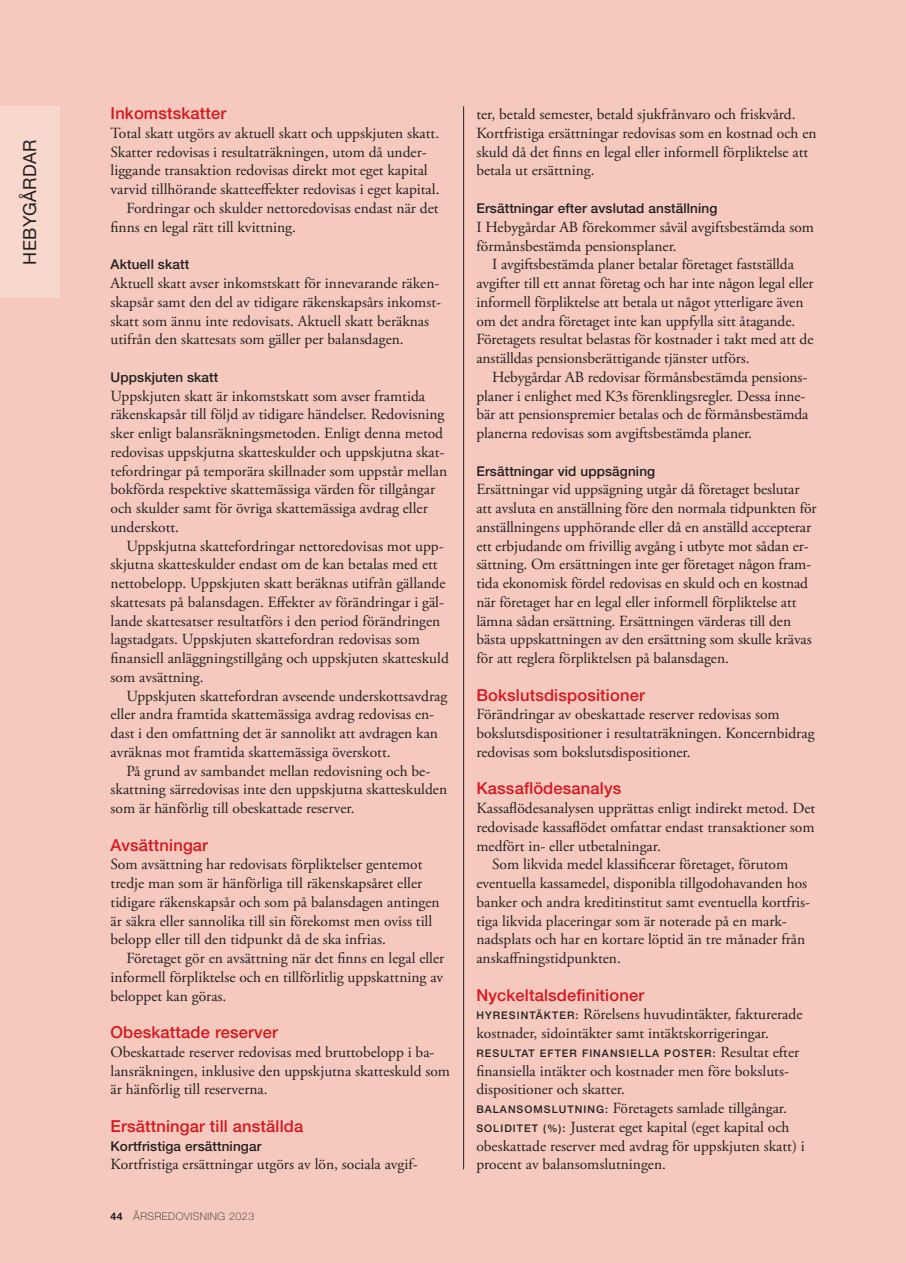
<style>
.page{position:relative;width:906px;height:1263px;background:#f5c9bd}
.page>*{position:absolute;margin:0;border:0;box-sizing:border-box;transform-origin:0 0}
.t1{font:18px "Helvetica Neue LT Std";letter-spacing:.025em;color:#231f20}
.Mellanrubrik{font:500 16.5px "Helvetica Neue LT Std";letter-spacing:.01em;color:#d7171f}
.Brödtext{font:15.45px/18.8px "Adobe Garamond Pro";color:#231f20}
.Brödtext-indrag{font:15.45px/18.8px "Adobe Garamond Pro";color:#231f20}
.Underrubrik{font:500 13.5px "Helvetica Neue LT Std";letter-spacing:.01em;color:#231f20}
.Brödtext-2{font:500 10.5px "Helvetica Neue LT Std";letter-spacing:.1em;color:#231f20}
.t2{font:100 10.5px "Helvetica Neue LT Std";letter-spacing:.05em;color:#231f20}
.s1{font-weight:700}
.s2{font-family:"Helvetica Neue LT Std";font-weight:500;font-size:10.5px}
.s3{font-family:"Adobe Garamond Pro";font-weight:400;font-size:15.45px}
</style>
<div class="page">
<div style="left:0;top:106px;width:60px;height:192px;background:#f8d7cd"></div>
<hr style="left:463px;top:106px;width:1px;height:1063px;background:#231f20">
<p class="t1" style="left:19px;top:264px;width:127px;rotate:-90deg">HEBYGÅRDAR</p>
<p class="Mellanrubrik" style="left:111px;top:104px;width:117px">Inkomstskatter</p>
<p class="Brödtext" style="left:111px;top:124px;width:330px">Total skatt utgörs av aktuell skatt och uppskjuten skatt.<br>Skatter redovisas i resultaträkningen, utom då under&shy;liggande transaktion redovisas direkt mot eget kapital varvid tillhörande skatteeffekter redovisas i eget kapital.</p>
<p class="Brödtext-indrag" style="left:111px;top:199px;width:329px;text-indent:16px">Fordringar och skulder nettoredovisas endast när det finns en legal rätt till kvittning.</p>
<p class="Underrubrik" style="left:111px;top:256px;width:80px">Aktuell skatt</p>
<p class="Brödtext" style="left:111px;top:274px;width:332px">Aktuell skatt avser inkomstskatt för innevarande räken&shy;skapsår samt den del av tidigare räkenskapsårs inkomst&shy;skatt som ännu inte redovisats. Aktuell skatt beräknas utifrån den skattesats som gäller per balansdagen.</p>
<p class="Underrubrik" style="left:111px;top:369px;width:109px">Uppskjuten skatt</p>
<p class="Brödtext" style="left:111px;top:387px;width:338px">Uppskjuten skatt är inkomstskatt som avser framtida räkenskapsår till följd av tidigare händelser. Redovisning sker enligt balansräkningsmetoden. Enligt denna metod redovisas uppskjutna skatteskulder och uppskjutna skat&shy;tefordringar på temporära skillnader som uppstår mellan bokförda respektive skattemässiga värden för tillgångar och skulder samt för övriga skattemässiga avdrag eller underskott.</p>
<p class="Brödtext-indrag" style="left:111px;top:537px;width:340px;text-indent:16px">Uppskjutna skattefordringar nettoredovisas mot upp&shy;skjutna skatteskulder endast om de kan betalas med ett nettobelopp. Uppskjuten skatt beräknas utifrån gällande skattesats på balansdagen. Effekter av förändringar i gäl&shy;lande skattesatser resultatförs i den period förändringen lagstadgats. Uppskjuten skattefordran redovisas som finansiell anläggningstillgång och uppskjuten skatteskuld som avsättning.</p>
<p class="Brödtext-indrag" style="left:111px;top:687px;width:338px;text-indent:16px">Uppskjuten skattefordran avseende underskottsavdrag eller andra framtida skattemässiga avdrag redovisas en&shy;dast i den omfattning det är sannolikt att avdragen kan avräknas mot framtida skattemässiga överskott.</p>
<p class="Brödtext-indrag" style="left:111px;top:762px;width:338px;text-indent:16px">På grund av sambandet mellan redovisning och be&shy;skattning särredovisas inte den uppskjutna skatteskulden som är hänförlig till obeskattade reserver.</p>
<p class="Mellanrubrik" style="left:111px;top:835px;width:99px">Avsättningar</p>
<p class="Brödtext" style="left:111px;top:855px;width:330px">Som avsättning har redovisats förpliktelser gentemot tredje man som är hänförliga till räkenskapsåret eller tidigare räkenskapsår och som på balansdagen antingen är säkra eller sannolika till sin förekomst men oviss till belopp eller till den tidpunkt då de ska infrias.</p>
<p class="Brödtext-indrag" style="left:111px;top:949px;width:335px;text-align:justify;text-indent:16px">Företaget gör en avsättning när det finns en legal eller informell förpliktelse och en tillförlitlig uppskattning av beloppet kan göras.</p>
<p class="Mellanrubrik" style="left:111px;top:1022px;width:169px">Obeskattade reserver</p>
<p class="Brödtext" style="left:111px;top:1043px;width:341px">Obeskattade reserver redovisas med bruttobelopp i ba&shy;lansräkningen, inklusive den uppskjutna skatteskuld som är hänförlig till reserverna.</p>
<p class="Mellanrubrik" style="left:111px;top:1116px;width:194px">Ersättningar till anställda</p>
<p class="Underrubrik" style="left:111px;top:1138px;width:152px">Kortfristiga ersättningar</p>
<p class="Brödtext" style="left:111px;top:1155px;width:309px">Kortfristiga ersättningar utgörs av lön, sociala avgif-</p>
<p class="t2" style="left:111px;top:1210px;width:145px"><span class="s1">44</span> ÅRSREDOVISNING 2023</p>
<p class="Brödtext" style="left:476px;top:105px;width:342px">ter, betald semester, betald sjukfrånvaro och friskvård.<br>Kortfristiga ersättningar redovisas som en kostnad och en skuld då det finns en legal eller informell förpliktelse att betala ut ersättning.</p>
<p class="Underrubrik" style="left:476px;top:200px;width:242px">Ersättningar efter avslutad anställning</p>
<p class="Brödtext" style="left:476px;top:218px;width:339px">I Hebygårdar AB förekommer såväl avgiftsbestämda som förmånsbestämda pensionsplaner.</p>
<p class="Brödtext-indrag" style="left:476px;top:255px;width:339px;text-indent:16px">I avgiftsbestämda planer betalar företaget fastställda avgifter till ett annat företag och har inte någon legal eller informell förpliktelse att betala ut något ytterligare även om det andra företaget inte kan uppfylla sitt åtagande.<br>Företagets resultat belastas för kostnader i takt med att de anställdas pensionsberättigande tjänster utförs.</p>
<p class="Brödtext-indrag" style="left:476px;top:368px;width:334px;text-indent:16px">Hebygårdar AB redovisar förmånsbestämda pensions&shy;planer i enlighet med K3s förenklingsregler. Dessa inne&shy;bär att pensionspremier betalas och de förmånsbestämda planerna redovisas som avgiftsbestämda planer.</p>
<p class="Underrubrik" style="left:476px;top:463px;width:180px">Ersättningar vid uppsägning</p>
<p class="Brödtext" style="left:476px;top:480px;width:342px">Ersättningar vid uppsägning utgår då företaget beslutar att avsluta en anställning före den normala tidpunkten för anställningens upphörande eller då en anställd accepterar ett erbjudande om frivillig avgång i utbyte mot sådan er&shy;sättning. Om ersättningen inte ger företaget någon fram&shy;tida ekonomisk fördel redovisas en skuld och en kostnad när företaget har en legal eller informell förpliktelse att lämna sådan ersättning. Ersättningen värderas till den bästa uppskattningen av den ersättning som skulle krävas för att reglera förpliktelsen på balansdagen.</p>
<p class="Mellanrubrik" style="left:476px;top:685px;width:170px">Bokslutsdispositioner</p>
<p class="Brödtext" style="left:476px;top:705px;width:340px">Förändringar av obeskattade reserver redovisas som bokslutsdispositioner i resultaträkningen. Koncernbidrag redovisas som bokslutsdispositioner.</p>
<p class="Mellanrubrik" style="left:476px;top:779px;width:146px">Kassaflödesanalys</p>
<p class="Brödtext" style="left:476px;top:799px;width:340px;text-align:justify">Kassaflödesanalysen upprättas enligt indirekt metod. Det redovisade kassaflödet omfattar endast transaktioner som medfört in- eller utbetalningar.</p>
<p class="Brödtext-indrag" style="left:476px;top:855px;width:335px;text-indent:16px">Som likvida medel klassificerar företaget, förutom eventuella kassamedel, disponibla tillgodohavanden hos banker och andra kreditinstitut samt eventuella kortfris&shy;tiga likvida placeringar som är noterade på en mark&shy;nadsplats och har en kortare löptid än tre månader från anskaffningstidpunkten.</p>
<p class="Mellanrubrik" style="left:476px;top:985px;width:169px">Nyckeltalsdefinitioner</p>
<p class="Brödtext" style="left:476px;top:1005px;width:328px"><span class="s2">HYRESINTÄKTER:</span> Rörelsens huvudintäkter, fakturerade kostnader, sidointäkter samt intäktskorrigeringar.</p>
<p class="Brödtext-2" style="left:476px;top:1047px;width:324px">RESULTAT EFTER FINANSIELLA POSTER: <span class="s3">Resultat efter</span></p>
<p class="Brödtext" style="left:476px;top:1062px;width:313px">finansiella intäkter och kostnader men före boksluts&shy;dispositioner och skatter.</p>
<p class="Brödtext" style="left:476px;top:1099px;width:312px"><span class="s2">BALANSOMSLUTNING:</span> Företagets samlade tillgångar.</p>
<p class="Brödtext" style="left:476px;top:1118px;width:330px"><span class="s2">SOLIDITET (%):</span> Justerat eget kapital (eget kapital och obeskattade reserver med avdrag för uppskjuten skatt) i procent av balansomslutningen.</p>
</div>
